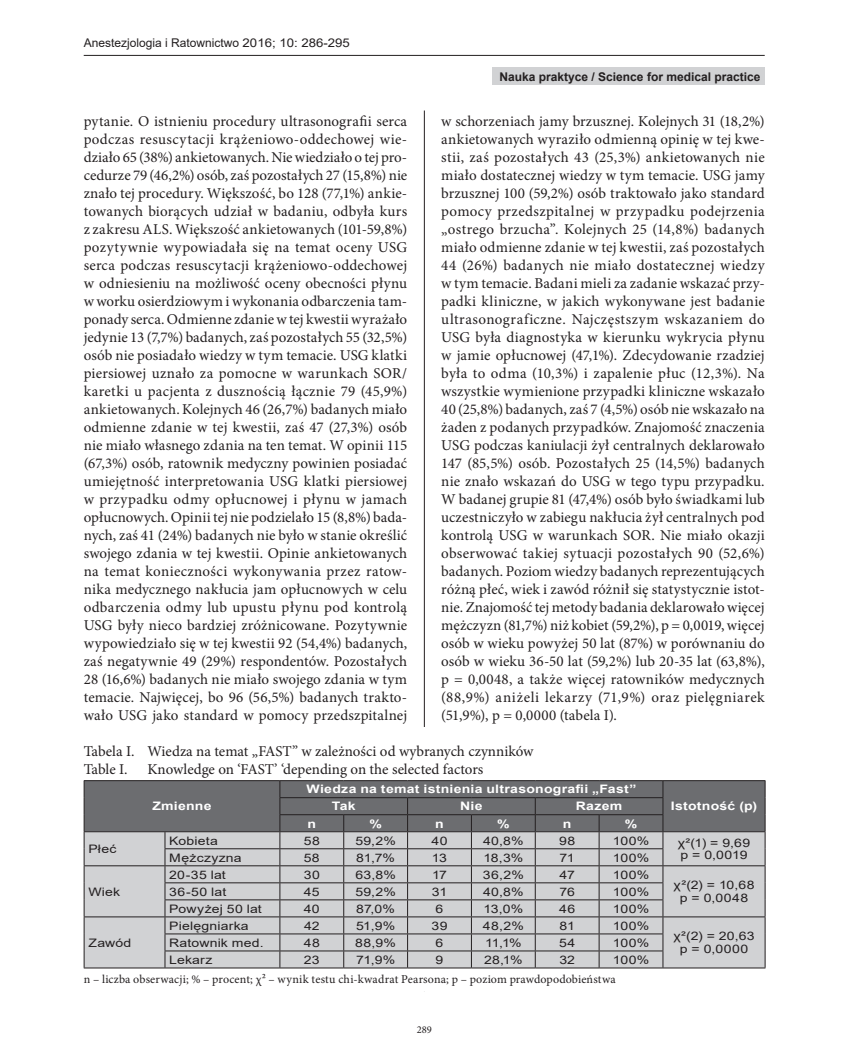
<style>
.page{position:relative;width:849px;height:1062px;background:#fff}
.page>*{position:absolute;margin:0;border:0;box-sizing:border-box;transform-origin:0 0}
.t1{font:15px/18px "Minion Pro";letter-spacing:.005em;color:#231f20;text-align:justify}
.t2{font:12px "Minion Pro";letter-spacing:.015em;color:#231f20}
.t3{font:12px "Arial";color:#231f20}
.t4{font:700 12px "Arial";color:#231f20}
.t5{font:11.7px/12.6px "Arial";letter-spacing:.015em;color:#231f20;text-align:center;scale:1.2 1}
.t6{font:700 11.7px/17px "Arial";letter-spacing:.02em;color:#fff;scale:1.2 1}
.t7{font:10.5px "Minion Pro";color:#231f20}
</style>
<div class="page">
<hr style="left:424px;top:110px;width:1px;height:881px;background:#231f20">
<hr style="left:84px;top:55px;width:680px;height:1px;background:#231f20">
<div style="left:492px;top:68px;width:272px;height:17px;background:#d1d2d4"></div>
<div style="left:84px;top:727px;width:680px;height:264px;background:#fff"></div>
<hr style="left:84px;top:967px;width:81px;height:1px;background:#231f20">
<hr style="left:165px;top:967px;width:115px;height:1px;background:#231f20">
<hr style="left:280px;top:967px;width:63px;height:1px;background:#231f20">
<hr style="left:343px;top:967px;width:64px;height:1px;background:#231f20">
<hr style="left:407px;top:967px;width:64px;height:1px;background:#231f20">
<hr style="left:471px;top:967px;width:64px;height:1px;background:#231f20">
<hr style="left:535px;top:967px;width:64px;height:1px;background:#231f20">
<hr style="left:599px;top:967px;width:63px;height:1px;background:#231f20">
<hr style="left:662px;top:967px;width:103px;height:1px;background:#231f20">
<svg style="left:84px;top:780px;width:681px;height:187px;background:#acadaf"></svg>
<hr style="left:535px;top:814px;width:64px;height:1px;background:#231f20">
<hr style="left:599px;top:814px;width:64px;height:1px;background:#231f20">
<p class="t3" style="left:84px;top:34px;width:267px">Anestezjologia i Ratownictwo 2016; 10: 286-295</p>
<p class="t4" style="left:499px;top:68px;width:262px">Nauka praktyce / Science for medical practice</p>
<p class="t1" style="left:84px;top:112px;width:325px">pytanie. O istnieniu procedury ultrasonografii serca podczas resuscytacji krążeniowo-oddechowej wie&shy;działo 65 (38%) ankietowanych. Nie wiedziało o tej pro&shy;cedurze 79 (46,2%) osób, zaś pozostałych 27 (15,8%) nie znało tej procedury. Większość, bo 128 (77,1%) ankie&shy;towanych biorących udział w badaniu, odbyła kurs z zakresu ALS. Większość ankietowanych (101-59,8%) pozytywnie wypowiadała się na temat oceny USG serca podczas resuscytacji krążeniowo-oddechowej w odniesieniu na możliwość oceny obecności płynu w worku osierdziowym i wykonania odbarczenia tam&shy;ponady serca. Odmienne zdanie wtej kwestii wyrażało jedynie 13 (7,7%) badanych, zaś pozostałych 55 (32,5%) osób nie posiadało wiedzy w tym temacie. USG klatki piersiowej uznało za pomocne w warunkach SOR/ karetki u pacjenta z dusznością łącznie 79 (45,9%) ankietowanych. Kolejnych 46 (26,7%) badanych miało odmienne zdanie w tej kwestii, zaś 47 (27,3%) osób nie miało własnego zdania na ten temat. W opinii 115 (67,3%) osób, ratownik medyczny powinien posiadać umiejętność interpretowania USG klatki piersiowej w przypadku odmy opłucnowej i płynu w jamach opłucnowych. Opinii tej nie podzielało 15 (8,8%) bada&shy;nych, zaś 41 (24%) badanych nie było w stanie określić swojego zdania w tej kwestii. Opinie ankietowanych na temat konieczności wykonywania przez ratow&shy;nika medycznego nakłucia jam opłucnowych w celu odbarczenia odmy lub upustu płynu pod kontrolą USG były nieco bardziej zróżnicowane. Pozytywnie wypowiedziało się w tej kwestii 92 (54,4%) badanych, zaś negatywnie 49 (29%) respondentów. Pozostałych 28 (16,6%) badanych nie miało swojego zdania w tym temacie. Najwięcej, bo 96 (56,5%) badanych trakto&shy;wało USG jako standard w pomocy przedszpitalnej</p>
<p class="t1" style="left:441px;top:112px;width:325px">w schorzeniach jamy brzusznej. Kolejnych 31 (18,2%) ankietowanych wyraziło odmienną opinię w tej kwe&shy;stii, zaś pozostałych 43 (25,3%) ankietowanych nie miało dostatecznej wiedzy w tym temacie. USG jamy brzusznej 100 (59,2%) osób traktowało jako standard pomocy przedszpitalnej w przypadku podejrzenia „ostrego brzucha”. Kolejnych 25 (14,8%) badanych miało odmienne zdanie w tej kwestii, zaś pozostałych 44 (26%) badanych nie miało dostatecznej wiedzy w tym temacie. Badani mieli za zadanie wskazać przy&shy;padki kliniczne, w jakich wykonywane jest badanie ultrasonograficzne. Najczęstszym wskazaniem do USG była diagnostyka w kierunku wykrycia płynu w jamie opłucnowej (47,1%). Zdecydowanie rzadziej była to odma (10,3%) i zapalenie płuc (12,3%). Na wszystkie wymienione przypadki kliniczne wskazało 40 (25,8%) badanych, zaś 7 (4,5%) osób nie wskazało na żaden z podanych przypadków. Znajomość znaczenia USG podczas kaniulacji żył centralnych deklarowało 147 (85,5%) osób. Pozostałych 25 (14,5%) badanych nie znało wskazań do USG w tego typu przypadku.<br>W badanej grupie 81 (47,4%) osób było świadkami lub uczestniczyło w zabiegu nakłucia żył centralnych pod kontrolą USG w warunkach SOR. Nie miało okazji obserwować takiej sytuacji pozostałych 90 (52,6%) badanych. Poziom wiedzy badanych reprezentujących różną płeć, wiek i zawód różnił się statystycznie istot&shy;nie. Znajomość tej metody badania deklarowało więcej mężczyzn (81,7%) niż kobiet (59,2%), p = 0,0019, więcej osób w wieku powyżej 50 lat (87%) w porównaniu do osób w wieku 36-50 lat (59,2%) lub 20-35 lat (63,8%), p = 0,0048, a także więcej ratowników medycznych (88,9%) aniżeli lekarzy (71,9%) oraz pielęgniarek (51,9%), p = 0,0000 (tabela I).</p>
<p class="t1" style="left:84px;top:742px;width:451px">Tabela I. Wiedza na temat „FAST’’ w zależności od wybranych czynników<br>Table I.</p>
<p class="t1" style="left:147px;top:760px;width:337px">Knowledge on ‘FAST’ ‘depending on the selected factors</p>
<p class="t6" style="left:152px;top:798px;width:51px">Zmienne</p>
<p class="t6" style="left:332px;top:781px;width:255px;text-indent:-25px">Wiedza na temat istnienia ultrasonografii „Fast”<br>Tak</p>
<p class="t6" style="left:460px;top:798px;width:20px">Nie</p>
<p class="t6" style="left:575px;top:798px;width:40px">Razem</p>
<p class="t6" style="left:670px;top:798px;width:73px">Istotność (p)</p>
<p class="t5" style="left:88px;top:842px;width:25px">Płeć</p>
<p class="t5" style="left:88px;top:885px;width:28px">Wiek</p>
<p class="t6" style="left:307px;top:815px;width:9px">n</p>
<p class="t6" style="left:369px;top:815px;width:12px">%</p>
<p class="t6" style="left:435px;top:815px;width:9px">n</p>
<p class="t6" style="left:497px;top:815px;width:12px">%</p>
<p class="t6" style="left:562px;top:815px;width:9px">n</p>
<p class="t6" style="left:624px;top:815px;width:12px">%</p>
<p class="t5" style="left:169px;top:834px;width:42px">Kobieta</p>
<p class="t5" style="left:304px;top:834px;width:15px">58</p>
<p class="t5" style="left:355px;top:834px;width:35px">59,2%</p>
<p class="t5" style="left:431px;top:834px;width:15px">40</p>
<p class="t5" style="left:483px;top:834px;width:35px">40,8%</p>
<p class="t5" style="left:559px;top:834px;width:15px">98</p>
<p class="t5" style="left:612px;top:834px;width:32px">100%</p>
<p class="t5" style="left:677px;top:836px;width:62px">χ²(1) = 9,69</p>
<p class="t5" style="left:169px;top:851px;width:62px">Mężczyzna</p>
<p class="t5" style="left:304px;top:851px;width:15px">58</p>
<p class="t5" style="left:356px;top:851px;width:34px">81,7%</p>
<p class="t5" style="left:431px;top:851px;width:14px">13</p>
<p class="t5" style="left:483px;top:851px;width:35px">18,3%</p>
<p class="t5" style="left:559px;top:851px;width:14px">71</p>
<p class="t5" style="left:612px;top:851px;width:32px">100%</p>
<p class="t5" style="left:680px;top:848px;width:57px">p = 0,0019</p>
<p class="t5" style="left:169px;top:868px;width:49px">20-35 lat</p>
<p class="t5" style="left:304px;top:868px;width:15px">30</p>
<p class="t5" style="left:355px;top:868px;width:35px">63,8%</p>
<p class="t5" style="left:432px;top:868px;width:14px">17</p>
<p class="t5" style="left:482px;top:868px;width:36px">36,2%</p>
<p class="t5" style="left:559px;top:868px;width:14px">47</p>
<p class="t5" style="left:612px;top:868px;width:32px">100%</p>
<p class="t5" style="left:169px;top:885px;width:49px">36-50 lat</p>
<p class="t5" style="left:304px;top:885px;width:15px">45</p>
<p class="t5" style="left:355px;top:885px;width:35px">59,2%</p>
<p class="t5" style="left:431px;top:885px;width:14px">31</p>
<p class="t5" style="left:483px;top:885px;width:35px">40,8%</p>
<p class="t5" style="left:559px;top:885px;width:14px">76</p>
<p class="t5" style="left:612px;top:885px;width:32px">100%</p>
<p class="t5" style="left:169px;top:902px;width:79px">Powyżej 50 lat</p>
<p class="t5" style="left:304px;top:902px;width:15px">40</p>
<p class="t5" style="left:356px;top:902px;width:34px">87,0%</p>
<p class="t5" style="left:435px;top:902px;width:8px">6</p>
<p class="t5" style="left:483px;top:902px;width:35px">13,0%</p>
<p class="t5" style="left:559px;top:902px;width:15px">46</p>
<p class="t5" style="left:612px;top:902px;width:32px">100%</p>
<p class="t5" style="left:673px;top:878px;width:69px">χ²(2) = 10,68 p = 0,0048</p>
<p class="t5" style="left:169px;top:919px;width:68px">Pielęgniarka</p>
<p class="t5" style="left:304px;top:919px;width:14px">42</p>
<p class="t5" style="left:356px;top:919px;width:34px">51,9%</p>
<p class="t5" style="left:431px;top:919px;width:15px">39</p>
<p class="t5" style="left:482px;top:919px;width:36px">48,2%</p>
<p class="t5" style="left:559px;top:919px;width:14px">81</p>
<p class="t5" style="left:612px;top:919px;width:32px">100%</p>
<p class="t5" style="left:169px;top:936px;width:80px">Ratownik med.</p>
<p class="t5" style="left:304px;top:936px;width:15px">48</p>
<p class="t5" style="left:355px;top:936px;width:35px">88,9%</p>
<p class="t5" style="left:435px;top:936px;width:8px">6</p>
<p class="t5" style="left:485px;top:936px;width:32px">11,1%</p>
<p class="t5" style="left:559px;top:936px;width:15px">54</p>
<p class="t5" style="left:612px;top:936px;width:32px">100%</p>
<p class="t5" style="left:169px;top:953px;width:38px">Lekarz</p>
<p class="t5" style="left:304px;top:953px;width:15px">23</p>
<p class="t5" style="left:356px;top:953px;width:34px">71,9%</p>
<p class="t5" style="left:435px;top:953px;width:8px">9</p>
<p class="t5" style="left:484px;top:953px;width:33px">28,1%</p>
<p class="t5" style="left:559px;top:953px;width:15px">32</p>
<p class="t5" style="left:612px;top:953px;width:32px">100%</p>
<p class="t2" style="left:84px;top:971px;width:533px">n – liczba obserwacji; % – procent; χ² – wynik testu chi-kwadrat Pearsona; p – poziom prawdopodobieństwa</p>
<p class="t5" style="left:88px;top:936px;width:37px">Zawód</p>
<p class="t7" style="left:416px;top:1022px;width:17px">289</p>
<p class="t5" style="left:673px;top:929px;width:69px">χ²(2) = 20,63 p = 0,0000</p>
</div>
